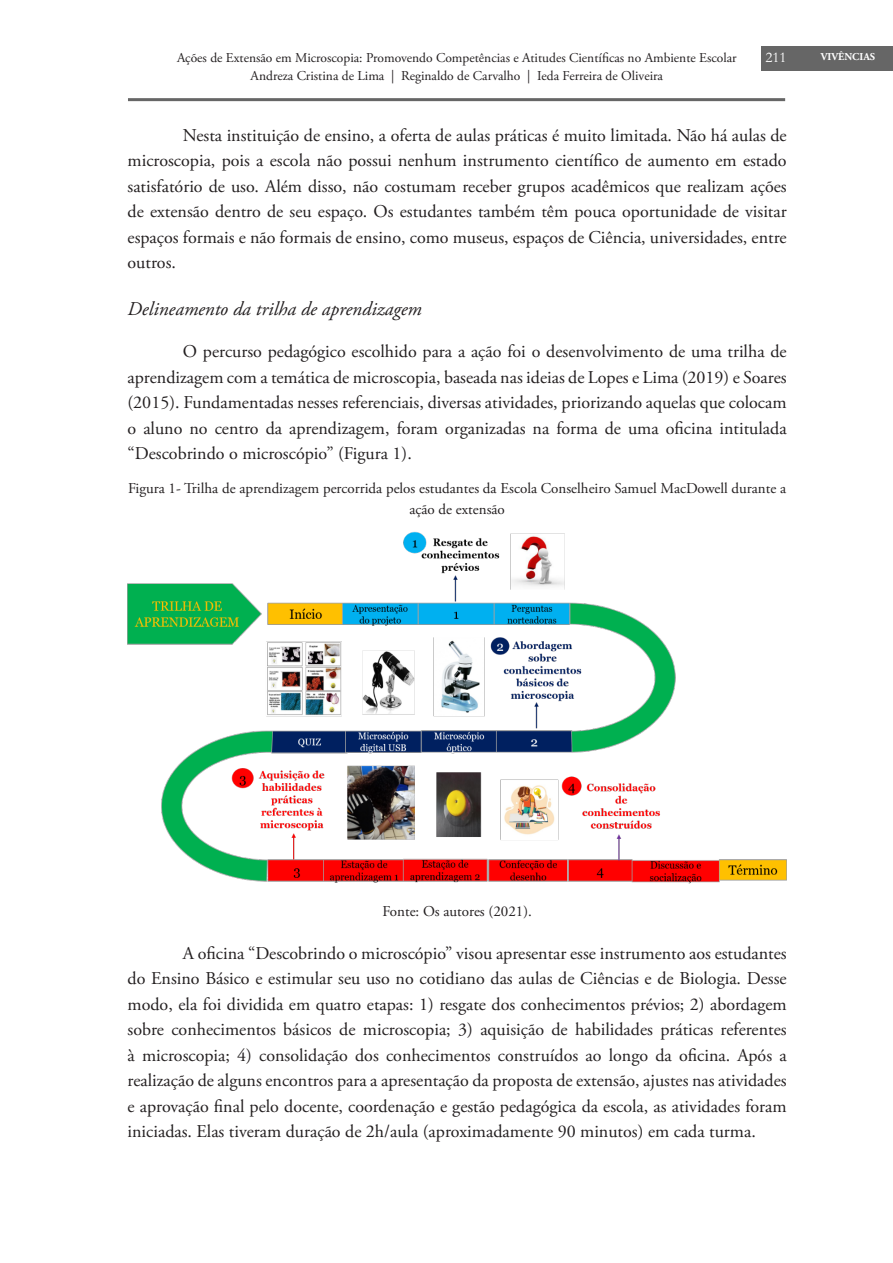
<style>
.page{position:relative;width:893px;height:1263px;background:#fff}
.page>*{position:absolute;margin:0;border:0;box-sizing:border-box;transform-origin:0 0}
.Subtítulo_de_capítul{font:italic 19.5px "Adobe Garamond Pro";color:#231f20}
.TEXTO_NORMAL{font:18px/25.5px "Adobe Garamond Pro";color:#231f20;text-align:justify}
.Tabela{font:15px/21px "Adobe Garamond Pro";color:#231f20;text-align:center}
.t1{font:15px "Garamond";color:#fff}
.t2{font:13.5px "Adobe Garamond Pro";color:#231f20}
.t3{font:700 10.5px "Adobe Garamond Pro";color:#fff}
</style>
<div class="page">
<div style="left:761px;top:46px;width:132px;height:25px;background:#666"></div>
<hr style="left:128px;top:98px;width:657px;height:3px;background:#666">
<img style="left:128px;top:531px;width:659px;height:353px">
<p class="t2" style="left:177px;top:49px;width:561px">Ações de Extensão em Microscopia: Promovendo Competências e Atitudes Científicas no Ambiente Escolar</p>
<p class="t1" style="left:766px;top:47px;width:23px">211</p>
<p class="t2" style="left:251px;top:67px;width:414px">Andreza Cristina de Lima | Reginaldo de Carvalho | Ieda Ferreira de Oliveira</p>
<p class="TEXTO_NORMAL" style="left:128px;top:123px;width:661px;text-indent:55px">Nesta instituição de ensino, a oferta de aulas práticas é muito limitada. Não há aulas de microscopia, pois a escola não possui nenhum instrumento científico de aumento em estado satisfatório de uso. Além disso, não costumam receber grupos acadêmicos que realizam ações de extensão dentro de seu espaço. Os estudantes também têm pouca oportunidade de visitar espaços formais e não formais de ensino, como museus, espaços de Ciência, universidades, entre outros.</p>
<p class="Subtítulo_de_capítul" style="left:128px;top:297px;width:296px">Delineamento da trilha de aprendizagem</p>
<p class="TEXTO_NORMAL" style="left:128px;top:340px;width:661px;text-indent:55px">O percurso pedagógico escolhido para a ação foi o desenvolvimento de uma trilha de aprendizagem com a temática de microscopia, baseada nas ideias de Lopes e Lima (2019) e Soares (2015). Fundamentadas nesses referenciais, diversas atividades, priorizando aquelas que colocam o aluno no centro da aprendizagem, foram organizadas na forma de uma oficina intitulada “Descobrindo o microscópio” (Figura 1).</p>
<p class="Tabela" style="left:128px;top:478px;width:660px">Figura 1- Trilha de aprendizagem percorrida pelos estudantes da Escola Conselheiro Samuel MacDowell durante a ação de extensão</p>
<p class="t3" style="left:821px;top:50px;width:56px">VIVÊNCIAS</p>
<p class="Tabela" style="left:382px;top:902px;width:151px">Fonte: Os autores (2021).</p>
<p class="TEXTO_NORMAL" style="left:128px;top:941px;width:661px;text-indent:55px">A oficina “Descobrindo o microscópio” visou apresentar esse instrumento aos estudantes do Ensino Básico e estimular seu uso no cotidiano das aulas de Ciências e de Biologia. Desse modo, ela foi dividida em quatro etapas: 1) resgate dos conhecimentos prévios; 2) abordagem sobre conhecimentos básicos de microscopia; 3) aquisição de habilidades práticas referentes à microscopia; 4) consolidação dos conhecimentos construídos ao longo da oficina. Após a realização de alguns encontros para a apresentação da proposta de extensão, ajustes nas atividades e aprovação final pelo docente, coordenação e gestão pedagógica da escola, as atividades foram iniciadas. Elas tiveram duração de 2h/aula (aproximadamente 90 minutos) em cada turma.</p>
</div>
